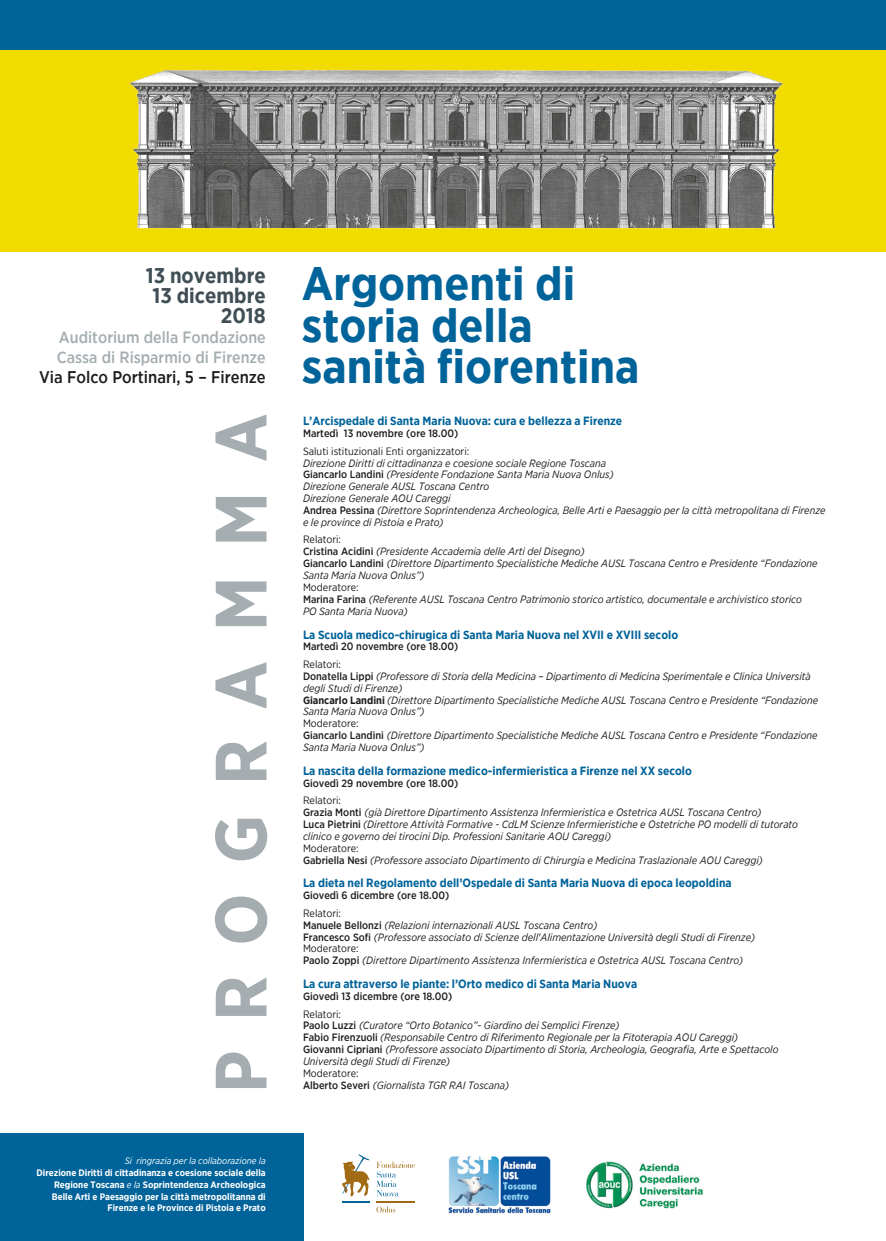
<style>
.page{position:relative;width:886px;height:1241px;background:#fff}
.page>*{position:absolute;margin:0;border:0;box-sizing:border-box;transform-origin:0 0}
.t1{font:700 72.5px "Gotham Narrow";letter-spacing:.41em;color:#a5adb1}
.t2{font:700 46.88px/41.2px "Gotham Narrow";color:#00639a}
.t3{font:700 21.25px "Gotham Narrow";color:#404e55}
.t4{font:500 16.88px "Gotham Narrow";color:#1d1d1b}
.t5{font:500 16.25px "Gotham Narrow";color:#a5adb1}
.t6{font:700 11.88px "Gotham Narrow";color:#00639a}
.t7{font:italic 10.62px/11.9px "Gotham Narrow";color:#1d1d1b}
.t8{font:10.62px "Gotham Narrow";color:#1d1d1b}
.t9{font:500 10.62px "Gotham Narrow";color:#1d1d1b}
.t10{font:700 9.38px/11.9px "Gotham Narrow";color:#fff;text-align:right}
.t11{font:italic 9.38px "Gotham Narrow";color:#fff}
.s1{font-weight:400;font-style:italic}
.s2{font-weight:500;font-style:normal}
.s3{font-weight:700;font-style:normal}
</style>
<div class="page">
<div style="left:0;top:50px;width:886px;height:202px;background:#f2dc00"></div>
<div style="left:0;top:0;width:886px;height:50px;background:#00639a"></div>
<div style="left:0;top:1132px;width:303px;height:108px;background:#00639a"></div>
<svg style="left:342px;top:1154px;width:27px;height:42px"></svg>
<hr style="left:342px;top:1200px;width:27px;height:2px;background:#00639a">
<svg style="left:376px;top:1161px;width:39px;height:35px"></svg>
<hr style="left:376px;top:1200px;width:39px;height:2px;background:#a06b14">
<svg style="left:376px;top:1206px;width:19px;height:6px"></svg>
<img style="left:448px;top:1156px;width:103px;height:58px">
<img style="left:586px;top:1161px;width:117px;height:46px">
<img style="left:129px;top:51px;width:654px;height:178px">
<p class="t3" style="left:146px;top:262px;width:121px">13 novembre</p>
<p class="t3" style="left:153px;top:282px;width:115px">13 dicembre</p>
<p class="t3" style="left:221px;top:302px;width:46px">2018</p>
<p class="t5" style="left:59px;top:327px;width:208px">Auditorium della Fondazione</p>
<p class="t5" style="left:57px;top:347px;width:210px">Cassa di Risparmio di Firenze</p>
<p class="t4" style="left:39px;top:367px;width:228px">Via Folco Portinari, 5 – Firenze</p>
<p class="t1" style="left:194px;top:1092px;width:681px;rotate:-90deg">PROGRAMMA</p>
<p class="t11" style="left:125px;top:1154px;width:142px">Si ringrazia per la collaborazione la</p>
<p class="t10" style="left:37px;top:1166px;width:231px">Direzione Diritti di cittadinanza e coesione sociale della Regione Toscana <span class="s1">e la</span> Soprintendenza Archeologica Belle Arti e Paesaggio per la città metropolitanna di Firenze e le Province di Pistoia e Prato</p>
<p class="t2" style="left:302px;top:263px;width:275px">Argomenti di storia della</p>
<p class="t2" style="left:302px;top:345px;width:339px">sanità fiorentina</p>
<p class="t6" style="left:303px;top:413px;width:321px">L’Arcispedale di Santa Maria Nuova: cura e bellezza a Firenze</p>
<p class="t9" style="left:303px;top:426px;width:157px">Martedì 13 novembre (ore 18.00)</p>
<p class="t8" style="left:303px;top:444px;width:168px">Saluti istituzionali Enti organizzatori:</p>
<p class="t7" style="left:303px;top:456px;width:305px">Direzione Diritti di cittadinanza e coesione sociale Regione Toscana</p>
<p class="t7" style="left:303px;top:468px;width:312px"><span class="s2">Giancarlo Landini</span> (Presidente Fondazione Santa Maria Nuova Onlus)</p>
<p class="t7" style="left:303px;top:480px;width:188px">Direzione Generale AUSL Toscana Centro</p>
<p class="t7" style="left:303px;top:492px;width:149px">Direzione Generale AOU Careggi</p>
<p class="t7" style="left:303px;top:504px;width:524px"><span class="s2">Andrea Pessina</span> (Direttore Soprintendenza Archeologica, Belle Arti e Paesaggio per la città metropolitana di Firenze e le province di Pistoia e Prato)</p>
<p class="t8" style="left:303px;top:533px;width:40px">Relatori:</p>
<p class="t7" style="left:303px;top:545px;width:283px"><span class="s2">Cristina Acidini</span> (Presidente Accademia delle Arti del Disegno)</p>
<p class="t7" style="left:303px;top:557px;width:516px"><span class="s2">Giancarlo Landini</span> (Direttore Dipartimento Specialistiche Mediche AUSL Toscana Centro e Presidente “Fondazione<br>Santa Maria Nuova Onlus”)</p>
<p class="t8" style="left:303px;top:580px;width:57px">Moderatore:</p>
<p class="t7" style="left:303px;top:593px;width:500px"><span class="s2">Marina Farina</span> (Referente AUSL Toscana Centro Patrimonio storico artistico, documentale e archivistico storico</p>
<p class="t7" style="left:303px;top:604px;width:106px">PO Santa Maria Nuova)</p>
<p class="t6" style="left:303px;top:626px;width:377px">La Scuola medico-chirugica di Santa Maria Nuova nel XVII e XVIII secolo</p>
<p class="t9" style="left:303px;top:639px;width:157px">Martedì 20 novembre (ore 18.00)</p>
<p class="t8" style="left:303px;top:657px;width:40px">Relatori:</p>
<p class="t7" style="left:303px;top:669px;width:509px"><span class="s2">Donatella Lippi</span> (Professore di Storia della Medicina – Dipartimento di Medicina Sperimentale e Clinica Università degli Studi di Firenze)</p>
<p class="t7" style="left:303px;top:693px;width:517px"><span class="s3">Giancarlo Landini</span> (Direttore Dipartimento Specialistiche Mediche AUSL Toscana Centro e Presidente “Fondazione<br>Santa Maria Nuova Onlus”)</p>
<p class="t8" style="left:303px;top:716px;width:57px">Moderatore:</p>
<p class="t7" style="left:303px;top:729px;width:516px"><span class="s2">Giancarlo Landini</span> (Direttore Dipartimento Specialistiche Mediche AUSL Toscana Centro e Presidente “Fondazione<br>Santa Maria Nuova Onlus”)</p>
<p class="t6" style="left:303px;top:763px;width:390px">La nascita della formazione medico-infermieristica a Firenze nel XX secolo</p>
<p class="t9" style="left:303px;top:776px;width:157px">Giovedì 29 novembre (ore 18.00)</p>
<p class="t8" style="left:303px;top:793px;width:40px">Relatori:</p>
<p class="t7" style="left:303px;top:806px;width:460px"><span class="s2">Grazia Monti</span> (già Direttore Dipartimento Assistenza Infermieristica e Ostetrica AUSL Toscana Centro)</p>
<p class="t7" style="left:303px;top:818px;width:497px"><span class="s2">Luca Pietrini</span> (Direttore Attività Formative - CdLM Scienze Infermieristiche e Ostetriche PO modelli di tutorato clinico e governo dei tirocini Dip. Professioni Sanitarie AOU Careggi)</p>
<p class="t8" style="left:303px;top:841px;width:57px">Moderatore:</p>
<p class="t7" style="left:303px;top:853px;width:461px"><span class="s2">Gabriella Nesi</span> (Professore associato Dipartimento di Chirurgia e Medicina Traslazionale AOU Careggi)</p>
<p class="t6" style="left:303px;top:875px;width:430px">La dieta nel Regolamento dell’Ospedale di Santa Maria Nuova di epoca leopoldina</p>
<p class="t9" style="left:303px;top:888px;width:148px">Giovedì 6 dicembre (ore 18.00)</p>
<p class="t8" style="left:303px;top:906px;width:40px">Relatori:</p>
<p class="t7" style="left:303px;top:918px;width:296px"><span class="s2">Manuele Bellonzi</span> (Relazioni internazionali AUSL Toscana Centro)</p>
<p class="t7" style="left:303px;top:930px;width:454px"><span class="s2">Francesco Sofi</span> (Professore associato di Scienze dell'Alimentazione Università degli Studi di Firenze)</p>
<p class="t8" style="left:303px;top:941px;width:57px">Moderatore:</p>
<p class="t7" style="left:303px;top:954px;width:442px"><span class="s2">Paolo Zoppi</span> (Direttore Dipartimento Assistenza Infermieristica e Ostetrica AUSL Toscana Centro)</p>
<p class="t6" style="left:303px;top:976px;width:336px">La cura attraverso le piante: l’Orto medico di Santa Maria Nuova</p>
<p class="t9" style="left:303px;top:989px;width:151px">Giovedì 13 dicembre (ore 18.00)</p>
<p class="t8" style="left:303px;top:1006px;width:40px">Relatori:</p>
<p class="t7" style="left:303px;top:1019px;width:318px"><span class="s2">Paolo Luzzi</span> (Curatore “Orto Botanico”- Giardino dei Semplici Firenze)</p>
<p class="t7" style="left:303px;top:1031px;width:437px"><span class="s2">Fabio Firenzuoli</span> (Responsabile Centro di Riferimento Regionale per la Fitoterapia AOU Careggi)</p>
<p class="t7" style="left:303px;top:1043px;width:477px"><span class="s2">Giovanni Cipriani</span> (Professore associato Dipartimento di Storia, Archeologia, Geografia, Arte e Spettacolo<br>Università degli Studi di Firenze)</p>
<p class="t8" style="left:303px;top:1066px;width:57px">Moderatore:</p>
<p class="t7" style="left:303px;top:1078px;width:208px"><span class="s2">Alberto Severi</span> (Giornalista TGR RAI Toscana)</p>
</div>
